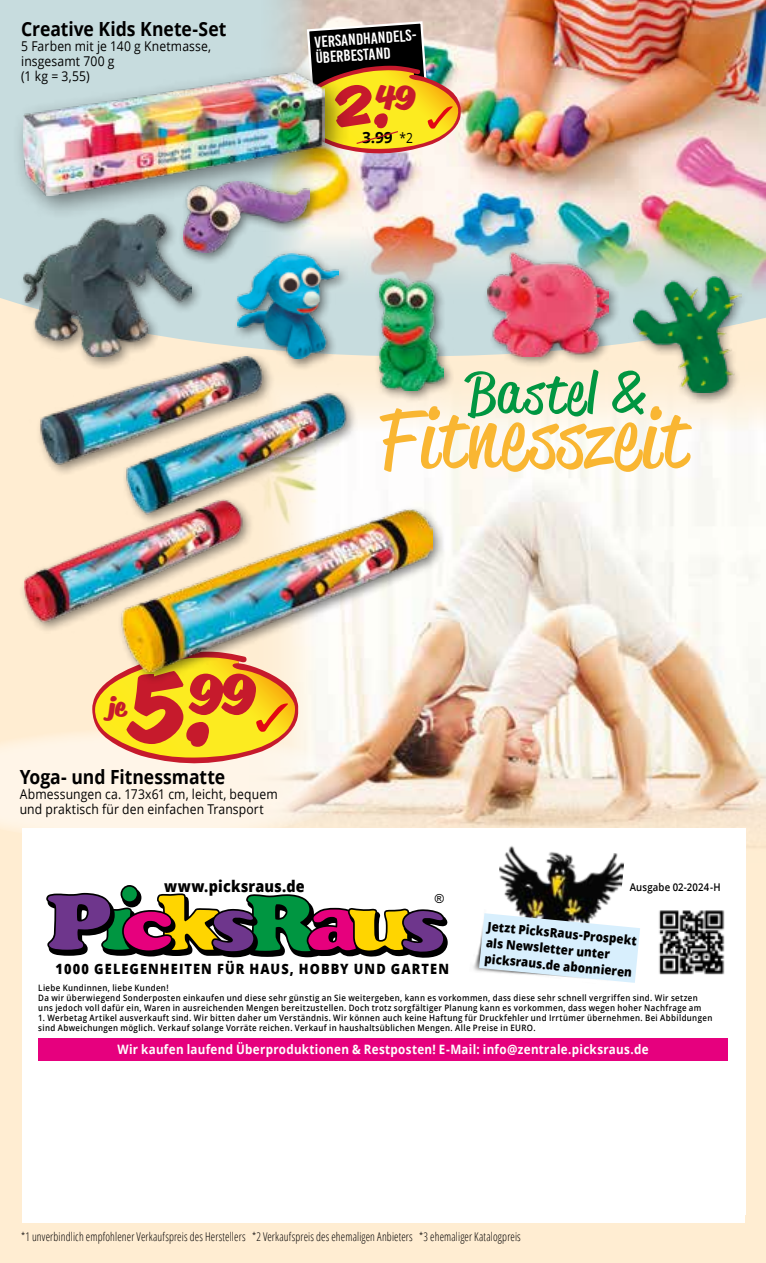
<style>
.page{position:relative;width:766px;height:1263px;background:#fff}
.page>*{position:absolute;margin:0;border:0;box-sizing:border-box;transform-origin:0 0}
.t1{font:900 95.55px "Reklame Script";color:#c61a2c;scale:.9 1}
.t2{font:79.95px "Reklame Script";letter-spacing:.025em;color:#f9b632;scale:1.14 1}
.t3{font:900 57.3px "Reklame Script";color:#c61a2c;scale:.9 1}
.t4{font:56.55px "Reklame Script";letter-spacing:.035em;color:#009641;scale:1.14 1}
.t5{font:900 55.65px "Reklame Script";color:#c61a2c;scale:.9 1}
.t6{font:900 24.6px "Reklame Script";color:#c61a2c;scale:.9 1}
.t7{font:700 19.5px "Open Sans";letter-spacing:-.005em;color:#000;scale:.9 1}
.t8{font:15.9px/15.9px "Bebas Kai";color:#fff;scale:1.06 1}
.t9{font:800 15.9px "Open Sans";letter-spacing:.01em;color:#000;scale:.9 1}
.t10{font:700 15.45px "Open Sans";color:#000}
.t11{font:800 14.25px "Open Sans";letter-spacing:.085em;color:#000;scale:.9 1}
.t12{font:13.5px/15px "Open Sans";letter-spacing:.01em;color:#000;scale:.9 1}
.t13{font:700 12.9px "Open Sans";letter-spacing:.025em;color:#fff;scale:.9 1}
.t14{font:800 12.75px/16.2px "Open Sans";color:#000;scale:.9 1}
.t15{font:12.45px "Arial";color:#000}
.t16{font:300 condensed 12px "Open Sans";letter-spacing:.01em;color:#000;scale:.94 1}
.t17{font:600 10.65px "Open Sans";letter-spacing:.015em;color:#000;scale:.9 1}
.t18{font:600 8.85px/10.1px "Open Sans";letter-spacing:.045em;color:#000;scale:.9 1}
.s1{font-weight:400;font-size:14.1px}
</style>
<div class="page">
<div style="left:0;top:0;width:765px;height:1263px;background:#ffedd2"></div>
<img style="left:298px;top:395px;width:467px;height:474px">
<svg style="left:0;top:728px;width:354px;height:102px;fill:#fff5e8"></svg>
<svg style="left:0;top:0;width:765px;height:356px;fill:#c7dcde"></svg>
<img style="left:255px;top:0;width:510px;height:310px">
<svg style="left:88px;top:675px;width:210px;height:88px"></svg>
<div style="left:22px;top:828px;width:723px;height:386px;background:#fff"></div>
<div style="left:22px;top:871px;width:722px;height:352px;background:#fff"></div>
<img style="left:499px;top:846px;width:125px;height:62px">
<img style="left:473px;top:908px;width:129px;height:64px">
<svg style="left:479px;top:913px;width:161px;height:70px"></svg>
<svg style="left:46px;top:885px;width:402px;height:73px"></svg>
<div style="left:38px;top:1038px;width:689px;height:22px;background:#e6007e"></div>
<img style="left:659px;top:910px;width:66px;height:65px">
<div style="left:18px;top:350px;width:340px;height:284px;background:#ffedd2"></div>
<img style="left:25px;top:359px;width:332px;height:272px">
<div style="left:117px;top:505px;width:328px;height:179px;background:#000;opacity:.49"></div>
<img style="left:107px;top:494px;width:325px;height:178px">
<svg style="left:296px;top:20px;width:164px;height:133px"></svg>
<div style="left:628px;top:271px;width:123px;height:134px;background:#000;opacity:.49"></div>
<img style="left:633px;top:276px;width:108px;height:117px">
<div style="left:481px;top:248px;width:140px;height:120px;background:#000;opacity:.49"></div>
<img style="left:487px;top:253px;width:121px;height:103px">
<div style="left:18px;top:208px;width:186px;height:162px;background:#000;opacity:.49"></div>
<img style="left:24px;top:222px;width:167px;height:135px">
<div style="left:231px;top:248px;width:120px;height:123px;background:#000;opacity:.49"></div>
<img style="left:237px;top:253px;width:102px;height:106px">
<div style="left:178px;top:176px;width:143px;height:89px;background:#000;opacity:.49"></div>
<img style="left:183px;top:222px;width:126px;height:31px">
<div style="left:374px;top:273px;width:81px;height:130px;background:#000;opacity:.49"></div>
<img style="left:379px;top:278px;width:64px;height:113px">
<div style="left:11px;top:61px;width:340px;height:161px;background:#000;opacity:.49"></div>
<img style="left:24px;top:73px;width:300px;height:123px">
<h3 class="t7" style="left:21px;top:15px;width:229px">Creative Kids Knete-Set</h3>
<h3 class="t12" style="left:21px;top:38px;width:212px">5 Farben mit je 140 g Knetmasse, insgesamt 700 g<br>(1 kg = 3,55)</h3>
<h3 class="t8" style="left:314px;top:34px;width:101px;rotate:-4deg">VERSANDHANDELS-<br>ÜBERBESTAND</h3>
<h3 class="t3" style="left:336px;top:65px;width:89px">2.<sup>49</sup></h3>
<h3 class="t10" style="left:362px;top:127px;width:53px">3.99 <span class="s1">*2</span></h3>
<h3 class="t4" style="left:466px;top:354px;width:159px">Bastel &amp;</h3>
<h2 class="t2" style="left:379px;top:384px;width:271px">Fitnesszeit</h2>
<h1 class="t1" style="left:131px;top:641px;width:93px">5.</h1>
<h3 class="t5" style="left:189px;top:654px;width:74px">99</h3>
<h3 class="t6" style="left:108px;top:689px;width:21px">je</h3>
<h3 class="t7" style="left:20px;top:763px;width:230px">Yoga- und Fitnessmatte</h3>
<h3 class="t12" style="left:20px;top:786px;width:288px">Abmessungen ca. 173x61 cm, leicht, bequem und praktisch für den einfachen Transport</h3>
<h3 class="t9" style="left:164px;top:874px;width:158px">www.picksraus.de</h3>
<h3 class="t15" style="left:435px;top:890px;width:11px">®</h3>
<p class="t17" style="left:629px;top:879px;width:102px">Ausgabe 02-2024-H</p>
<h3 class="t14" style="left:488px;top:918px;width:168px;rotate:5deg">Jetzt PicksRaus-Prospekt als Newsletter unter picksraus.de abonnieren</h3>
<h3 class="t11" style="left:56px;top:958px;width:438px">1000 GELEGENHEITEN FÜR HAUS, HOBBY UND GARTEN</h3>
<p class="t18" style="left:38px;top:982px;width:738px">Liebe Kundinnen, liebe Kunden!<br>Da wir überwiegend Sonderposten einkaufen und diese sehr günstig an Sie weitergeben, kann es vorkommen, dass diese sehr schnell vergriffen sind. Wir setzen uns jedoch voll dafür ein, Waren in ausreichenden Mengen bereitzustellen. Doch trotz sorgfältiger Planung kann es vorkommen, dass wegen hoher Nachfrage am</p>
<p class="t18" style="left:38px;top:1013px;width:750px">1. Werbetag Artikel ausverkauft sind. Wir bitten daher um Verständnis. Wir können auch keine Haftung für Druckfehler und Irrtümer übernehmen. Bei Abbildungen sind Abweichungen möglich. Verkauf solange Vorräte reichen. Verkauf in haushaltsüblichen Mengen. Alle Preise in EURO.</p>
<h3 class="t13" style="left:117px;top:1040px;width:591px">Wir kaufen laufend Überproduktionen &amp; Restposten! E-Mail: info@zentrale.picksraus.de</h3>
<h3 class="t16" style="left:21px;top:1228px;width:533px">*1 unverbindlich empfohlener Verkaufspreis des Herstellers *2 Verkaufspreis des ehemaligen Anbieters *3 ehemaliger Katalogpreis</h3>
</div>
